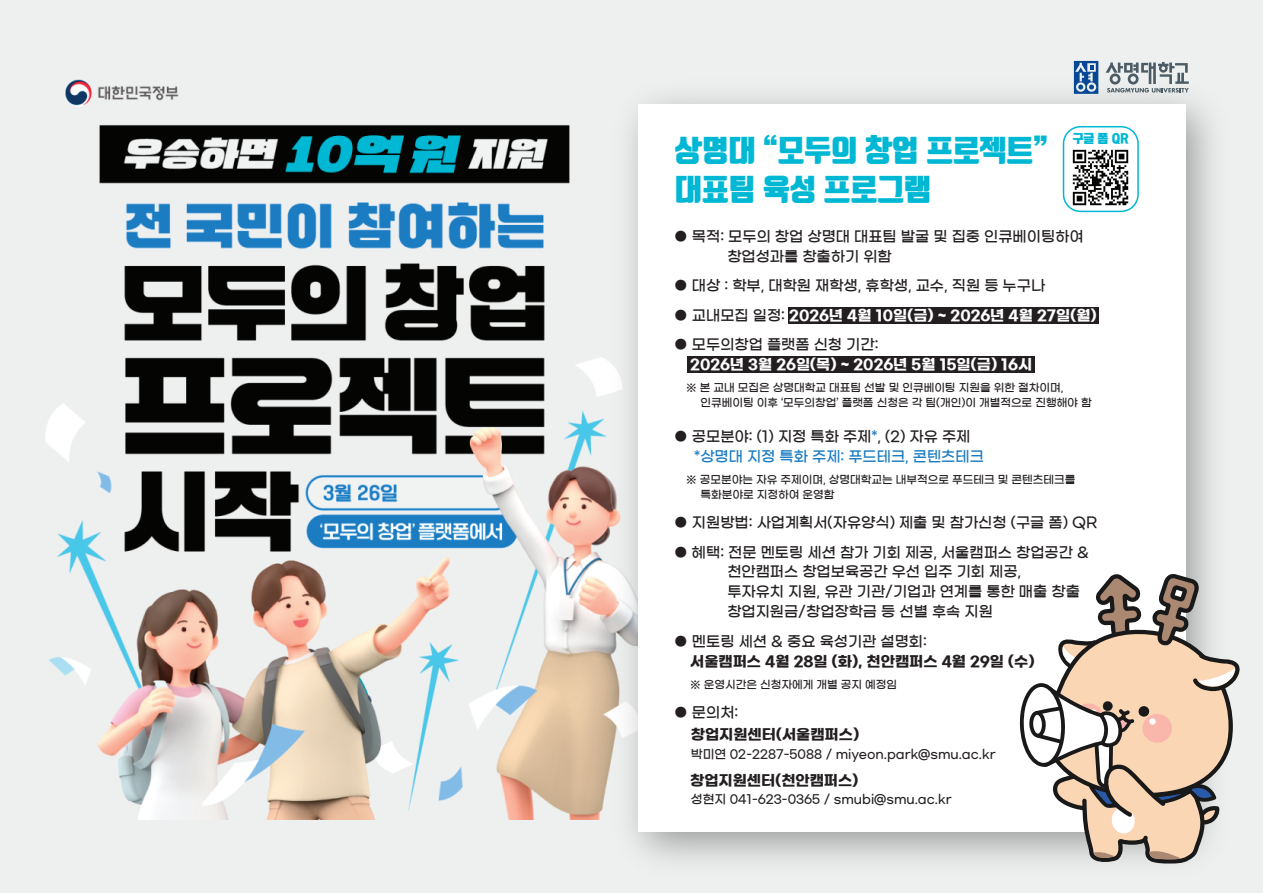
<style>
.page{position:relative;width:1263px;height:893px;background:#eef0f0}
.page>*{position:absolute;margin:0;border:0;box-sizing:border-box;transform-origin:0 0}
.t1{font:900 29.55px/39.3px "Tmon Monsori";color:#00b7d4}
.t2{font:14.7px/20px "Gmarket Sans TTF Medium";color:#231f20}
.t3{font:14.7px "Gmarket Sans TTF Bold";color:#fff}
.t4{font:14.7px "Gmarket Sans TTF Bold";color:#231f20}
.t5{font:12.3px "Gmarket Sans TTF Medium";color:#231f20}
.t6{font:900 12px "Tmon Monsori";color:#00b7d4}
.t7{font:11.1px/14.7px "Gmarket Sans TTF Medium";color:#231f20}
.s1{font-family:"Gmarket Sans TTF Medium";color:#231f20}
.s2{color:#1b7cc1}
</style>
<div class="page">
<img style="left:45px;top:79px;width:550px;height:741px">
<img style="left:595px;top:62px;width:619px;height:802px">
<div style="left:638px;top:104px;width:548px;height:727px;background:#fff"></div>
<div style="left:788px;top:307px;width:310px;height:17px;background:#231f20"></div>
<div style="left:687px;top:356px;width:348px;height:17px;background:#231f20"></div>
<img style="left:1072px;top:149px;width:57px;height:57px">
<div style="left:1063px;top:126px;width:76px;height:86px;border:2px solid #00b7d4;border-radius:17px"></div>
<svg style="left:1019px;top:573px;width:221px;height:290px"></svg>
<svg style="left:1105px;top:62px;width:84px;height:31px"></svg>
<svg style="left:1074px;top:61px;width:24px;height:33px"></svg>
<h1 class="t1" style="left:675px;top:132px;width:374px">상명대 “모두의 창업 프로젝트” 대표팀 육성 프로그램</h1>
<p class="t6" style="left:1073px;top:131px;width:58px">구글 폼 QR</p>
<p class="t2" style="left:727px;top:227px;width:358px;text-indent:-54px">● 목적: 모두의 창업 상명대 대표팀 발굴 및 집중 인큐베이팅하여 창업성과를 창출하기 위함</p>
<p class="t2" style="left:674px;top:277px;width:373px">● 대상 : 학부, 대학원 재학생, 휴학생, 교수, 직원 등 누구나</p>
<p class="t3" style="left:674px;top:307px;width:424px"><span class="s1">● 교내모집 일정:</span> 2026년 4월 10일(금) ~ 2026년 4월 27일(월)</p>
<p class="t2" style="left:674px;top:336px;width:206px">● 모두의창업 플랫폼 신청 기간:</p>
<p class="t3" style="left:690px;top:357px;width:344px">2026년 3월 26일(목) ~ 2026년 5월 15일(금) 16시</p>
<p class="t7" style="left:700px;top:381px;width:393px;text-indent:-14px">※ 본 교내 모집은 상명대학교 대표팀 선발 및 인큐베이팅 지원을 위한 절차이며, 인큐베이팅 이후 ‘모두의창업’ 플랫폼 신청은 각 팀(개인)이 개별적으로 진행해야 함</p>
<p class="t2" style="left:694px;top:427px;width:291px;text-indent:-21px">● 공모분야: (1) 지정 특화 주제<span class="s2">*</span>, (2) 자유 주제 <span class="s2">*상명대 지정 특화 주제: 푸드테크, 콘텐츠테크</span></p>
<p class="t7" style="left:700px;top:473px;width:376px;text-indent:-14px">※ 공모분야는 자유 주제이며, 상명대학교는 내부적으로 푸드테크 및 콘텐츠테크를 특화분야로 지정하여 운영함</p>
<p class="t2" style="left:674px;top:513px;width:425px">● 지원방법: 사업계획서(자유양식) 제출 및 참가신청 (구글 폼) QR</p>
<p class="t2" style="left:727px;top:543px;width:363px;text-indent:-54px">● 혜택: 전문 멘토링 세션 참가 기회 제공, 서울캠퍼스 창업공간 &amp; 천안캠퍼스 창업보육공간 우선 입주 기회 제공,<br>투자유치 지원, 유관 기관/기업과 연계를 통한 매출 창출 창업지원금/창업장학금 등 선별 후속 지원</p>
<p class="t2" style="left:674px;top:632px;width:255px">● 멘토링 세션 &amp; 중요 육성기관 설명회:</p>
<p class="t4" style="left:690px;top:653px;width:346px">서울캠퍼스 4월 28일 (화), 천안캠퍼스 4월 29일 (수)</p>
<p class="t7" style="left:690px;top:678px;width:209px">※ 운영시간은 신청자에게 개별 공지 예정임</p>
<p class="t2" style="left:674px;top:703px;width:66px">● 문의처:</p>
<p class="t4" style="left:691px;top:727px;width:170px">창업지원센터(서울캠퍼스)</p>
<p class="t5" style="left:691px;top:747px;width:306px">박미연 02-2287-5088 / miyeon.park@smu.ac.kr</p>
<p class="t4" style="left:690px;top:772px;width:170px">창업지원센터(천안캠퍼스)</p>
<p class="t5" style="left:691px;top:793px;width:262px">성현지 041-623-0365 / smubi@smu.ac.kr</p>
</div>
